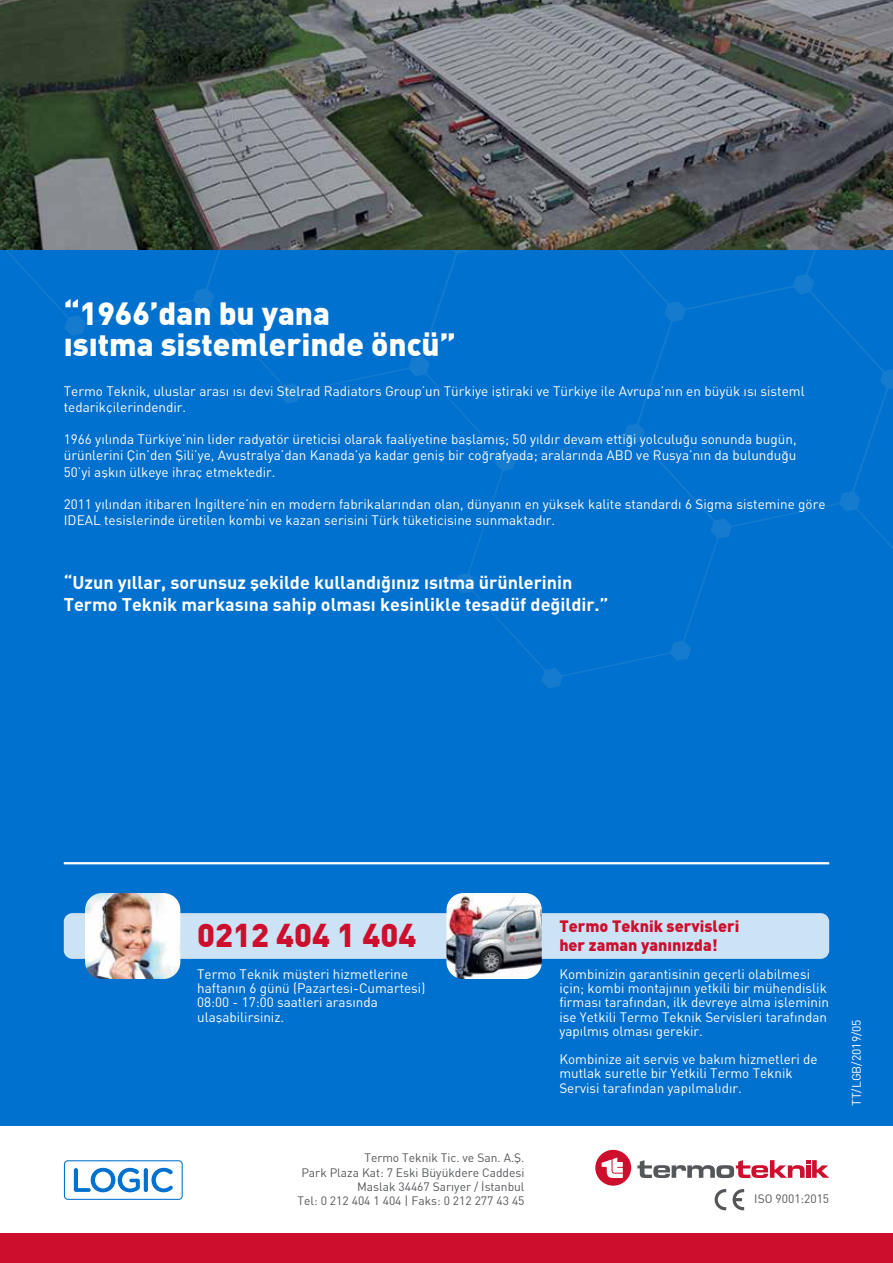
<style>
.page{position:relative;width:893px;height:1263px;background:#0071ce}
.page>*{position:absolute;margin:0;border:0;box-sizing:border-box;transform-origin:0 0}
.t1{font:32.25px "DINT Black";color:#ce0e2d}
.t2{font:31.5px/31.5px "DINT Black";color:#fffffd}
.t3{font:18px/21.6px "DINT Bold";color:#fffffd}
.t4{font:16.2px "DINT Black";color:#ce0e2d}
.t5{font:13.5px/16.2px "DINT";color:#fffffd}
.t6{font:13.5px/14.2px "DINT";color:#fff}
.t7{font:12px/14.4px "DINT";color:#54565a;text-align:right}
.t8{font:12px "DINT";color:#fff}
</style>
<div class="page">
<div style="left:0;top:1127px;width:893px;height:136px;background:#fff"></div>
<div style="left:0;top:1233px;width:893px;height:30px;background:#ce0e2d"></div>
<svg style="left:64px;top:326px;width:21px;height:10px"></svg>
<svg style="left:6px;top:250px;width:187px;height:76px"></svg>
<svg style="left:193px;top:289px;width:10px;height:20px"></svg>
<svg style="left:280px;top:394px;width:20px;height:10px"></svg>
<svg style="left:455px;top:574px;width:9px;height:19px"></svg>
<svg style="left:203px;top:250px;width:215px;height:144px"></svg>
<svg style="left:418px;top:250px;width:63px;height:183px"></svg>
<svg style="left:625px;top:424px;width:9px;height:9px"></svg>
<svg style="left:541px;top:679px;width:21px;height:9px"></svg>
<svg style="left:464px;top:433px;width:254px;height:246px"></svg>
<svg style="left:670px;top:640px;width:21px;height:21px"></svg>
<svg style="left:710px;top:529px;width:21px;height:10px"></svg>
<svg style="left:634px;top:283px;width:113px;height:246px"></svg>
<svg style="left:747px;top:250px;width:146px;height:299px"></svg>
<svg style="left:637px;top:1160px;width:192px;height:18px"></svg>
<div style="left:595px;top:1150px;width:36px;height:36px;background:#ce0e2d;border-radius:50%"></div>
<svg style="left:602px;top:1157px;width:21px;height:21px"></svg>
<svg style="left:715px;top:1189px;width:11px;height:21px"></svg>
<svg style="left:733px;top:1189px;width:11px;height:21px"></svg>
<svg style="left:64px;top:1160px;width:119px;height:40px"></svg>
<div style="left:64px;top:913px;width:765px;height:46px;background:#cce2f5;border-radius:9px"></div>
<hr style="left:64px;top:862px;width:765px;height:2px;background:#fff">
<img style="left:0;top:0;width:893px;height:250px">
<img style="left:85px;top:893px;width:95px;height:86px">
<img style="left:446px;top:893px;width:96px;height:86px">
<h2 class="t2" style="left:64px;top:296px;width:394px">“1966’dan bu yana<br>ısıtma sistemlerinde öncü”</h2>
<p class="t5" style="left:64px;top:382px;width:742px">Termo Teknik, uluslar arası ısı devi Stelrad Radiators Group’un Türkiye iştiraki ve Türkiye ile Avrupa’nın en büyük ısı sisteml tedarikçilerindendir.</p>
<p class="t5" style="left:64px;top:431px;width:734px;text-align:justify">1966 yılında Türkiye’nin lider radyatör üreticisi olarak faaliyetine başlamış; 50 yıldır devam ettiği yolculuğu sonunda bugün, ürünlerini Çin’den Şili’ye, Avustralya’dan Kanada’ya kadar geniş bir coğrafyada; aralarında ABD ve Rusya’nın da bulunduğu 50’yi aşkın ülkeye ihraç etmektedir.</p>
<p class="t5" style="left:64px;top:496px;width:763px">2011 yılından itibaren İngiltere’nin en modern fabrikalarından olan, dünyanın en yüksek kalite standardı 6 Sigma sistemine göre<br>IDEAL tesislerinde üretilen kombi ve kazan serisini Türk tüketicisine sunmaktadır.</p>
<h3 class="t3" style="left:64px;top:571px;width:546px">“Uzun yıllar, sorunsuz şekilde kullandığınız ısıtma ürünlerinin<br>Termo Teknik markasına sahip olması kesinlikle tesadüf değildir.”</h3>
<h1 class="t1" style="left:197px;top:913px;width:221px">0212 404 1 404</h1>
<p class="t6" style="left:197px;top:967px;width:230px">Termo Teknik müşteri hizmetlerine haftanın 6 günü (Pazartesi-Cumartesi)<br>08:00 - 17:00 saatleri arasında ulaşabilirsiniz.</p>
<p class="t7" style="left:298px;top:1150px;width:228px">Termo Teknik Tic. ve San. A.Ş.<br>Park Plaza Kat: 7 Eski Büyükdere Caddesi Maslak 34467 Sarıyer / İstanbul<br>Tel: 0 212 404 1 404 | Faks: 0 212 277 43 45</p>
<p class="t4" style="left:559px;top:915px;width:182px">Termo Teknik servisleri</p>
<p class="t4" style="left:559px;top:934px;width:160px">her zaman yanınızda!</p>
<p class="t6" style="left:559px;top:967px;width:271px">Kombinizin garantisinin geçerli olabilmesi için; kombi montajının yetkili bir mühendislik firması tarafından, ilk devreye alma işleminin ise Yetkili Termo Teknik Servisleri tarafından yapılmış olması gerekir.</p>
<p class="t6" style="left:559px;top:1052px;width:260px">Kombinize ait servis ve bakım hizmetleri de mutlak suretle bir Yetkili Termo Teknik<br>Servisi tarafından yapılmalıdır.</p>
<p class="t8" style="left:849px;top:1106px;width:88px;rotate:-90deg">TT/LGB/2019/05</p>
<p class="t7" style="left:754px;top:1192px;width:76px">ISO 9001:2015</p>
</div>
